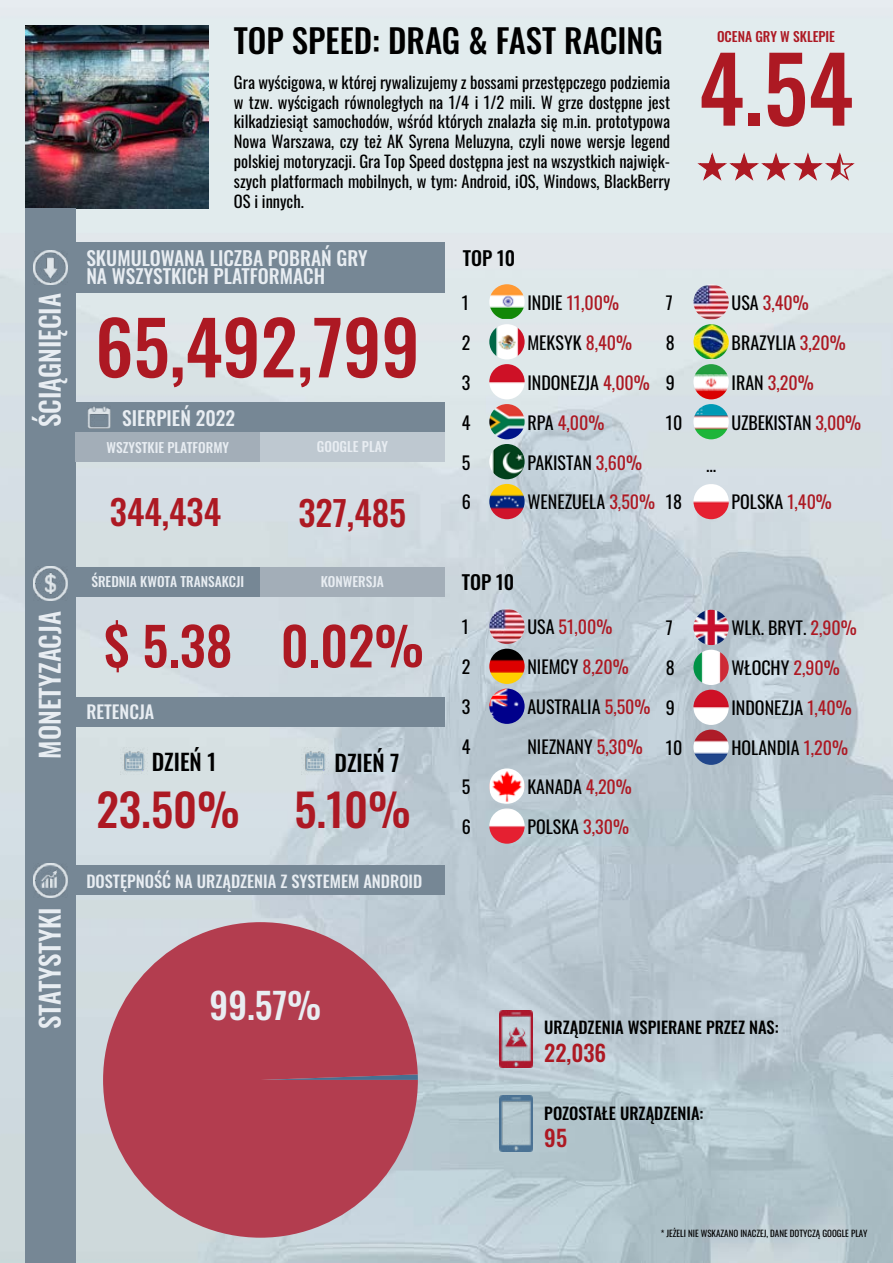
<style>
.page{position:relative;width:893px;height:1263px;background:#fff}
.page>*{position:absolute;margin:0;border:0;box-sizing:border-box;transform-origin:0 0}
.t1{font:500 90px "Oswald";color:#ad1923}
.t2{font:500 73.5px "Oswald";color:#ad1923}
.t3{font:500 52.5px "Oswald";color:#ad1923}
.t4{font:500 45px "Oswald";color:#ad1923}
.t5{font:500 36px "Oswald";color:#e8edf2}
.t6{font:500 34.5px "Oswald";color:#ad1923}
.t7{font:500 33px "Oswald";color:#000}
.t8{font:500 27px "Oswald";color:#e8edf2}
.t9{font:500 22.5px "Oswald";color:#000}
.t10{font:500 22.5px "Oswald";color:#ad1923}
.t11{font:500 19.5px/18.6px "Oswald";color:#e8edf2}
.t12{font:500 19.5px "Oswald";color:#000}
.t13{font:18px "Oswald";color:#000}
.t14{font:18px "Oswald";color:#ad1923}
.t15{font:500 18px "Oswald";color:#e8edf2}
.t16{font:16.5px/19.8px "Oswald";color:#000;text-align:justify}
.t17{font:500 16.5px "Oswald";color:#000}
.t18{font:500 16.5px "Oswald";color:#e8edf2}
.t19{font:500 13.5px "Oswald";color:#e8edf2}
.t20{font:500 13.5px "Oswald";color:#ad1923}
.t21{font:9px "Oswald";color:#000}
.s1{color:#000}
.s2{color:#ad1923}
</style>
<div class="page">
<img style="left:0;top:0;width:893px;height:1263px">
<div style="left:103px;top:922px;width:315px;height:316px;background:#b33d4f;border-radius:157px"></div>
<img style="left:26px;top:26px;width:182px;height:182px">
<div style="left:26px;top:208px;width:50px;height:1055px;background:#768795"></div>
<div style="left:76px;top:242px;width:368px;height:51px;background:#768795"></div>
<div style="left:76px;top:402px;width:369px;height:30px;background:#768795"></div>
<div style="left:76px;top:432px;width:184px;height:30px;background:#a3aeb8"></div>
<div style="left:76px;top:567px;width:184px;height:29px;background:#768795"></div>
<div style="left:76px;top:697px;width:369px;height:29px;background:#768795"></div>
<div style="left:76px;top:866px;width:369px;height:29px;background:#768795"></div>
<div style="left:260px;top:432px;width:185px;height:30px;background:#bec8d0"></div>
<div style="left:260px;top:567px;width:185px;height:29px;background:#a3aeb8"></div>
<img style="left:489px;top:284px;width:36px;height:35px">
<img style="left:489px;top:324px;width:36px;height:35px;border-radius:18px">
<img style="left:489px;top:364px;width:36px;height:35px;border-radius:18px">
<img style="left:489px;top:404px;width:36px;height:35px;border-radius:18px">
<img style="left:489px;top:444px;width:36px;height:35px;border-radius:18px">
<img style="left:489px;top:484px;width:36px;height:35px;border-radius:18px">
<img style="left:489px;top:609px;width:36px;height:35px;border-radius:18px">
<img style="left:489px;top:649px;width:36px;height:35px;border-radius:18px">
<img style="left:489px;top:689px;width:36px;height:35px;border-radius:18px">
<img style="left:489px;top:768px;width:36px;height:36px;border-radius:18px">
<img style="left:489px;top:808px;width:36px;height:36px;border-radius:18px">
<img style="left:693px;top:284px;width:36px;height:35px;border-radius:17px">
<img style="left:693px;top:324px;width:36px;height:35px">
<img style="left:693px;top:364px;width:36px;height:35px;border-radius:18px">
<img style="left:693px;top:404px;width:36px;height:35px;border-radius:18px">
<img style="left:693px;top:484px;width:36px;height:35px;border-radius:18px">
<img style="left:693px;top:610px;width:36px;height:35px;border-radius:18px">
<img style="left:693px;top:650px;width:36px;height:35px;border-radius:18px">
<img style="left:693px;top:690px;width:36px;height:35px;border-radius:18px">
<img style="left:693px;top:730px;width:36px;height:35px;border-radius:18px">
<svg style="left:695px;top:153px;width:162px;height:30px;background:#d2b1b5"></svg>
<img style="left:88px;top:406px;width:22px;height:23px">
<img style="left:34px;top:251px;width:34px;height:34px">
<img style="left:120px;top:747px;width:27px;height:27px">
<img style="left:301px;top:747px;width:27px;height:27px">
<img style="left:34px;top:567px;width:34px;height:34px">
<img style="left:34px;top:863px;width:34px;height:34px">
<img style="left:499px;top:1095px;width:33px;height:57px">
<img style="left:499px;top:1011px;width:33px;height:56px">
<h3 class="t8" style="left:36px;top:427px;width:136px;rotate:-90deg">ŚCIĄGNIĘCIA</h3>
<h3 class="t8" style="left:36px;top:758px;width:149px;rotate:-90deg">MONETYZACJA</h3>
<h3 class="t8" style="left:36px;top:1029px;width:123px;rotate:-90deg">STATYSTYKI</h3>
<h3 class="t7" style="left:234px;top:23px;width:431px">TOP SPEED: DRAG &amp; FAST RACING</h3>
<p class="t16" style="left:234px;top:70px;width:438px">Gra wyścigowa, w której rywalizujemy z bossami przestępczego podziemia w tzw. wyścigach równoległych na 1/4 i 1/2 mili. W grze dostępne jest kilkadziesiąt samochodów, wśród których znalazła się m.in. prototypowa Nowa Warszawa, czy też AK Syrena Meluzyna, czyli nowe wersje legend polskiej motoryzacji. Gra Top Speed dostępna jest na wszystkich najwięk&shy;szych platformach mobilnych, w tym: Android, iOS, Windows, BlackBerry OS i innych.</p>
<p class="t11" style="left:86px;top:250px;width:283px">SKUMULOWANA LICZBA POBRAŃ GRY<br>NA WSZYSTKICH PLATFORMACH</p>
<p class="t12" style="left:463px;top:247px;width:54px">TOP 10</p>
<p class="t20" style="left:717px;top:29px;width:120px">OCENA GRY W SKLEPIE</p>
<h1 class="t1" style="left:699px;top:42px;width:156px">4.54</h1>
<h2 class="t2" style="left:95px;top:309px;width:326px">65,492,799</h2>
<p class="t11" style="left:122px;top:410px;width:115px">SIERPIEŃ 2022</p>
<p class="t19" style="left:107px;top:440px;width:124px">WSZYSTKIE PLATFORMY</p>
<h3 class="t6" style="left:110px;top:494px;width:113px">344,434</h3>
<p class="t19" style="left:91px;top:575px;width:154px">ŚREDNIA KWOTA TRANSAKCJI</p>
<h3 class="t3" style="left:104px;top:618px;width:130px">$ 5.38</h3>
<p class="t15" style="left:86px;top:702px;width:70px">RETENCJA</p>
<p class="t19" style="left:317px;top:440px;width:73px">GOOGLE PLAY</p>
<h3 class="t6" style="left:298px;top:495px;width:109px">327,485</h3>
<p class="t19" style="left:321px;top:575px;width:65px">KONWERSJA</p>
<h3 class="t3" style="left:281px;top:618px;width:145px">0.02%</h3>
<h3 class="t9" style="left:152px;top:750px;width:66px">DZIEŃ 1</h3>
<h3 class="t9" style="left:335px;top:751px;width:66px">DZIEŃ 7</h3>
<h3 class="t4" style="left:97px;top:786px;width:316px">23.50% 5.10%</h3>
<p class="t18" style="left:86px;top:873px;width:337px">DOSTĘPNOŚĆ NA URZĄDZENIA Z SYSTEMEM ANDROID</p>
<h3 class="t5" style="left:210px;top:986px;width:113px">99.57%</h3>
<p class="t13" style="left:462px;top:286px;width:9px">1</p>
<p class="t14" style="left:527px;top:286px;width:93px"><span class="s1">INDIE</span> 11,00%</p>
<p class="t13" style="left:462px;top:326px;width:10px">2</p>
<p class="t13" style="left:527px;top:326px;width:106px">MEKSYK <span class="s2">8,40%</span></p>
<p class="t13" style="left:462px;top:366px;width:10px">3</p>
<p class="t13" style="left:527px;top:366px;width:124px">INDONEZJA <span class="s2">4,00%</span></p>
<p class="t13" style="left:462px;top:406px;width:10px">4</p>
<p class="t14" style="left:527px;top:406px;width:78px"><span class="s1">RPA</span> 4,00%</p>
<p class="t13" style="left:462px;top:446px;width:10px">5</p>
<p class="t13" style="left:527px;top:446px;width:116px">PAKISTAN <span class="s2">3,60%</span></p>
<p class="t13" style="left:462px;top:486px;width:11px">6</p>
<p class="t13" style="left:527px;top:486px;width:129px">WENEZUELA <span class="s2">3,50%</span></p>
<p class="t13" style="left:666px;top:286px;width:8px">7</p>
<p class="t14" style="left:732px;top:286px;width:79px"><span class="s1">USA</span> 3,40%</p>
<p class="t13" style="left:666px;top:326px;width:10px">8</p>
<p class="t13" style="left:732px;top:326px;width:116px">BRAZYLIA <span class="s2">3,20%</span></p>
<p class="t13" style="left:666px;top:366px;width:11px">9</p>
<p class="t14" style="left:732px;top:366px;width:84px"><span class="s1">IRAN</span> 3,20%</p>
<p class="t13" style="left:666px;top:406px;width:18px">10</p>
<p class="t13" style="left:732px;top:406px;width:131px">UZBEKISTAN <span class="s2">3,00%</span></p>
<p class="t13" style="left:706px;top:449px;width:12px">...</p>
<p class="t13" style="left:666px;top:486px;width:18px">18</p>
<p class="t13" style="left:732px;top:486px;width:102px">POLSKA <span class="s2">1,40%</span></p>
<p class="t12" style="left:462px;top:572px;width:54px">TOP 10</p>
<p class="t13" style="left:462px;top:611px;width:9px">1</p>
<p class="t14" style="left:527px;top:611px;width:86px"><span class="s1">USA</span> 51,00%</p>
<p class="t13" style="left:462px;top:651px;width:10px">2</p>
<p class="t13" style="left:527px;top:651px;width:103px">NIEMCY <span class="s2">8,20%</span></p>
<p class="t13" style="left:462px;top:691px;width:10px">3</p>
<p class="t13" style="left:527px;top:691px;width:125px">AUSTRALIA <span class="s2">5,50%</span></p>
<p class="t13" style="left:462px;top:731px;width:10px">4</p>
<p class="t13" style="left:527px;top:731px;width:117px">NIEZNANY <span class="s2">5,30%</span></p>
<p class="t13" style="left:462px;top:771px;width:10px">5</p>
<p class="t13" style="left:527px;top:771px;width:106px">KANADA <span class="s2">4,20%</span></p>
<p class="t13" style="left:462px;top:810px;width:11px">6</p>
<p class="t13" style="left:527px;top:810px;width:103px">POLSKA <span class="s2">3,30%</span></p>
<p class="t13" style="left:666px;top:612px;width:8px">7</p>
<p class="t13" style="left:731px;top:612px;width:127px">WLK. BRYT. <span class="s2">2,90%</span></p>
<p class="t13" style="left:666px;top:652px;width:10px">8</p>
<p class="t13" style="left:731px;top:652px;width:110px">WŁOCHY <span class="s2">2,90%</span></p>
<p class="t13" style="left:666px;top:692px;width:11px">9</p>
<p class="t13" style="left:731px;top:692px;width:122px">INDONEZJA <span class="s2">1,40%</span></p>
<p class="t13" style="left:666px;top:732px;width:18px">10</p>
<p class="t13" style="left:731px;top:732px;width:118px">HOLANDIA <span class="s2">1,20%</span></p>
<p class="t17" style="left:544px;top:1019px;width:236px">URZĄDZENIA WSPIERANE PRZEZ NAS:</p>
<h3 class="t10" style="left:544px;top:1041px;width:64px">22,036</h3>
<p class="t17" style="left:544px;top:1104px;width:161px">POZOSTAŁE URZĄDZENIA:</p>
<h3 class="t10" style="left:544px;top:1126px;width:24px">95</h3>
<p class="t21" style="left:661px;top:1226px;width:208px">* JEŻELI NIE WSKAZANO INACZEJ, DANE DOTYCZĄ GOOGLE PLAY</p>
</div>
